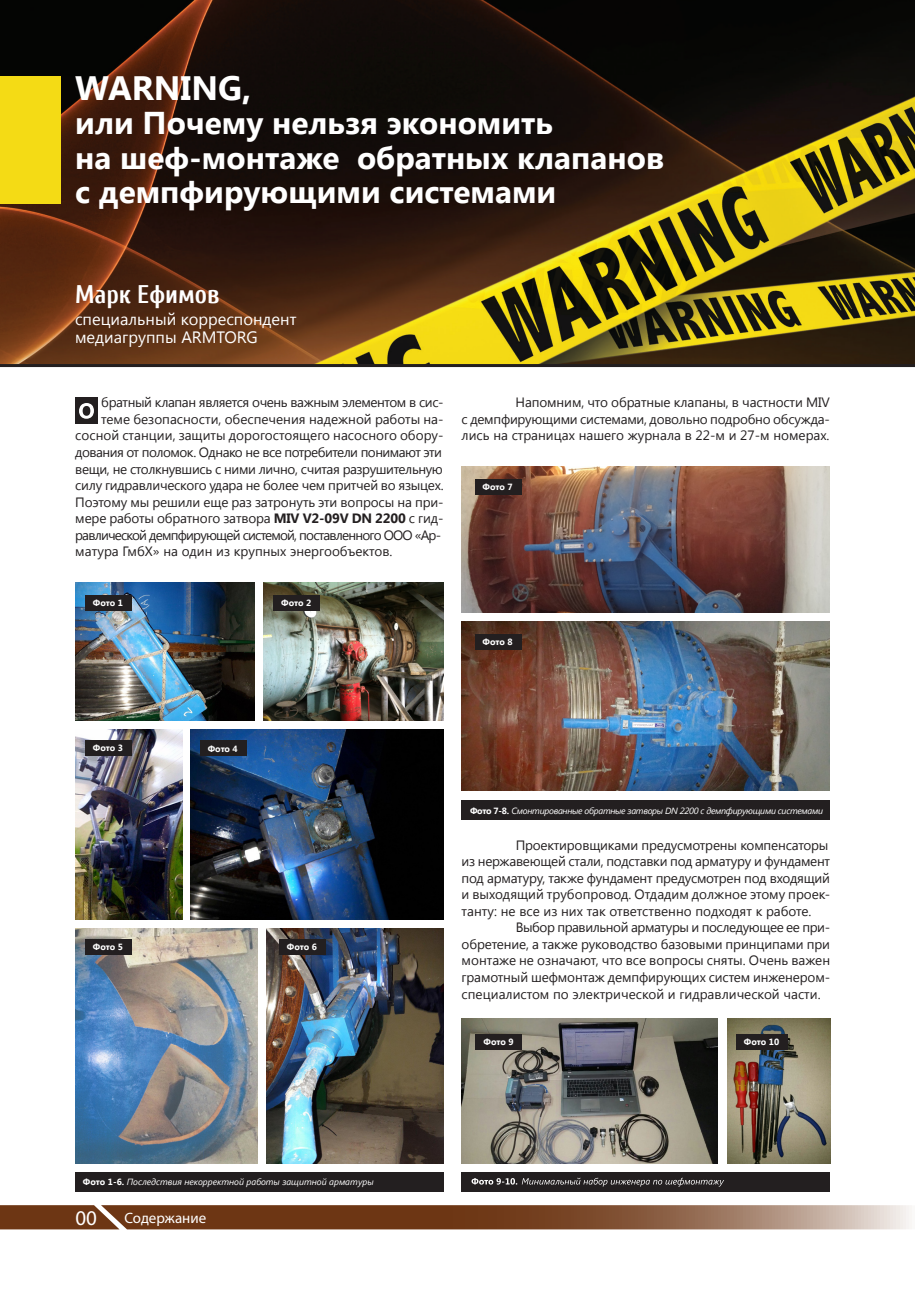
<style>
.page{position:relative;width:915px;height:1306px;background:#fff}
.page>*{position:absolute;margin:0;border:0;box-sizing:border-box;transform-origin:0 0}
.t1{font:700 33.75px "Segoe UI";color:#fff}
.t2{font:700 31.5px/34.5px "Segoe UI";color:#fff}
.t3{font:700 25.5px "Cuprum";color:#fff}
.t4{font:21px "Myriad Pro";color:#fff}
.t5{font:16.5px/18px "Segoe UI";color:#fff}
.t6{font:15px "Myriad Pro";color:#fff}
.t7{font:13.5px/16.5px "Segoe UI";letter-spacing:-.015em;color:#231f20;text-align:justify}
.t8{font:13.5px "Segoe UI";letter-spacing:-.06em;color:#231f20}
.t9{font:13.5px "Segoe UI";letter-spacing:-.04em;color:#231f20}
.t10{font:italic 9px "Segoe UI";letter-spacing:-.03em;color:#fff}
.t11{font:italic 9px "Segoe UI";color:#fff}
.t12{font:700 9px "Segoe UI";letter-spacing:-.015em;color:#fff}
.s1{font-weight:700}
.s2{font-weight:700;font-style:normal}
</style>
<div class="page">
<svg style="left:0;top:1205px;width:912px;height:24px;background:#86593d"></svg>
<img style="left:0;top:0;width:914px;height:364px">
<img style="left:461px;top:621px;width:368px;height:169px">
<img style="left:75px;top:928px;width:182px;height:234px">
<img style="left:191px;top:730px;width:252px;height:189px">
<img style="left:267px;top:928px;width:176px;height:234px">
<img style="left:75px;top:583px;width:179px;height:137px">
<img style="left:75px;top:730px;width:107px;height:189px">
<img style="left:461px;top:467px;width:368px;height:145px">
<img style="left:264px;top:583px;width:179px;height:137px">
<img style="left:727px;top:1018px;width:102px;height:144px">
<img style="left:461px;top:1018px;width:256px;height:144px">
<hr style="left:0;top:364px;width:914px;height:3px;background:#231f20">
<div style="left:75px;top:397px;width:23px;height:27px;background:#231f20"></div>
<svg style="left:79px;top:403px;width:15px;height:16px"></svg>
<div style="left:461px;top:800px;width:368px;height:20px;background:#231f20"></div>
<div style="left:461px;top:1172px;width:368px;height:20px;background:#231f20"></div>
<div style="left:75px;top:1172px;width:368px;height:20px;background:#231f20"></div>
<div style="left:85px;top:595px;width:46px;height:16px;background:#231f20"></div>
<div style="left:85px;top:740px;width:46px;height:16px;background:#231f20"></div>
<div style="left:200px;top:740px;width:46px;height:16px;background:#231f20"></div>
<div style="left:85px;top:938px;width:46px;height:16px;background:#231f20"></div>
<div style="left:475px;top:479px;width:46px;height:15px;background:#231f20"></div>
<div style="left:475px;top:634px;width:46px;height:15px;background:#231f20"></div>
<div style="left:475px;top:1033px;width:47px;height:16px;background:#231f20"></div>
<div style="left:736px;top:1033px;width:51px;height:16px;background:#231f20"></div>
<div style="left:279px;top:938px;width:46px;height:16px;background:#231f20"></div>
<div style="left:273px;top:595px;width:46px;height:16px;background:#231f20"></div>
<svg style="left:471px;top:1177px;width:253px;height:9px"></svg>
<div style="left:0;top:76px;width:61px;height:127px;background:#f4db15"></div>
<h1 class="t1" style="left:75px;top:64px;width:177px">WARNING,</h1>
<h2 class="t2" style="left:75px;top:104px;width:590px">или Почему нельзя экономить<br>на шеф-монтаже обратных клапанов с демпфирующими системами</h2>
<h3 class="t3" style="left:75px;top:280px;width:146px">Марк Ефимов</h3>
<p class="t5" style="left:75px;top:309px;width:223px">специальный корреспондент медиагруппы ARMTORG</p>
<p class="t7" style="left:101px;top:394px;width:344px">братный клапан является очень важным элементом в сис-</p>
<p class="t7" style="left:101px;top:410px;width:344px">теме безопасности, обеспечения надежной работы на-</p>
<p class="t7" style="left:75px;top:427px;width:369px">сосной станции, защиты дорогостоящего насосного обору-</p>
<p class="t9" style="left:75px;top:443px;width:368px">дования от поломок. Однако не все потребители понимают эти</p>
<p class="t7" style="left:75px;top:460px;width:369px">вещи, не столкнувшись с ними лично, считая разрушительную</p>
<p class="t7" style="left:75px;top:476px;width:369px">силу гидравлического удара не более чем притчей во языцех.</p>
<p class="t7" style="left:75px;top:493px;width:369px">Поэтому мы решили еще раз затронуть эти вопросы на при-</p>
<p class="t7" style="left:75px;top:509px;width:369px">мере работы обратного затвора <span class="s1">MIV V2-09V DN 2200</span> с гид-</p>
<p class="t8" style="left:75px;top:525px;width:367px">равлической демпфирующей системой, поставленного ООО «Ар-</p>
<p class="t7" style="left:75px;top:542px;width:318px">матура ГмбХ» на один из крупных энергообъектов.</p>
<p class="t12" style="left:93px;top:597px;width:32px">Фото 1</p>
<p class="t12" style="left:281px;top:597px;width:32px">Фото 2</p>
<p class="t7" style="left:461px;top:394px;width:369px;text-indent:54px">Напомним, что обратные клапаны, в частности MIV с демпфирующими системами, довольно подробно обсужда&shy;лись на страницах нашего журнала в 22-м и 27-м номерах.</p>
<p class="t12" style="left:482px;top:480px;width:32px">Фото 7</p>
<p class="t12" style="left:482px;top:635px;width:32px">Фото 8</p>
<p class="t12" style="left:93px;top:742px;width:32px">Фото 3</p>
<p class="t12" style="left:208px;top:742px;width:32px">Фото 4</p>
<p class="t12" style="left:93px;top:940px;width:32px">Фото 5</p>
<p class="t12" style="left:287px;top:940px;width:32px">Фото 6</p>
<p class="t10" style="left:470px;top:804px;width:354px"><span class="s2">Фото 7-8.</span> Смонтированные обратные затворы DN 2200 с демпфирующими системами</p>
<p class="t7" style="left:515px;top:836px;width:314px">Проектировщиками предусмотрены компенсаторы</p>
<p class="t7" style="left:461px;top:852px;width:370px">из нержавеющей стали, подставки под арматуру и фундамент</p>
<p class="t7" style="left:461px;top:869px;width:370px">под арматуру, также фундамент предусмотрен под входящий</p>
<p class="t7" style="left:461px;top:885px;width:370px">и выходящий трубопровод. Отдадим должное этому проек-</p>
<p class="t7" style="left:461px;top:902px;width:351px">танту: не все из них так ответственно подходят к работе.</p>
<p class="t7" style="left:515px;top:918px;width:316px">Выбор правильной арматуры и последующее ее при-</p>
<p class="t7" style="left:461px;top:935px;width:370px">обретение, а также руководство базовыми принципами при</p>
<p class="t7" style="left:461px;top:951px;width:370px">монтаже не означают, что все вопросы сняты. Очень важен</p>
<p class="t7" style="left:461px;top:968px;width:370px">грамотный шефмонтаж демпфирующих систем инженером-</p>
<p class="t7" style="left:461px;top:984px;width:360px">специалистом по электрической и гидравлической части.</p>
<p class="t12" style="left:483px;top:1035px;width:32px">Фото 9</p>
<p class="t12" style="left:743px;top:1035px;width:37px">Фото 10</p>
<p class="t11" style="left:83px;top:1175px;width:292px"><span class="s2">Фото 1-6.</span> Последствия некорректной работы защитной арматуры</p>
<h3 class="t4" style="left:75px;top:1205px;width:23px">00</h3>
<p class="t6" style="left:124px;top:1208px;width:83px">Содержание</p>
</div>
